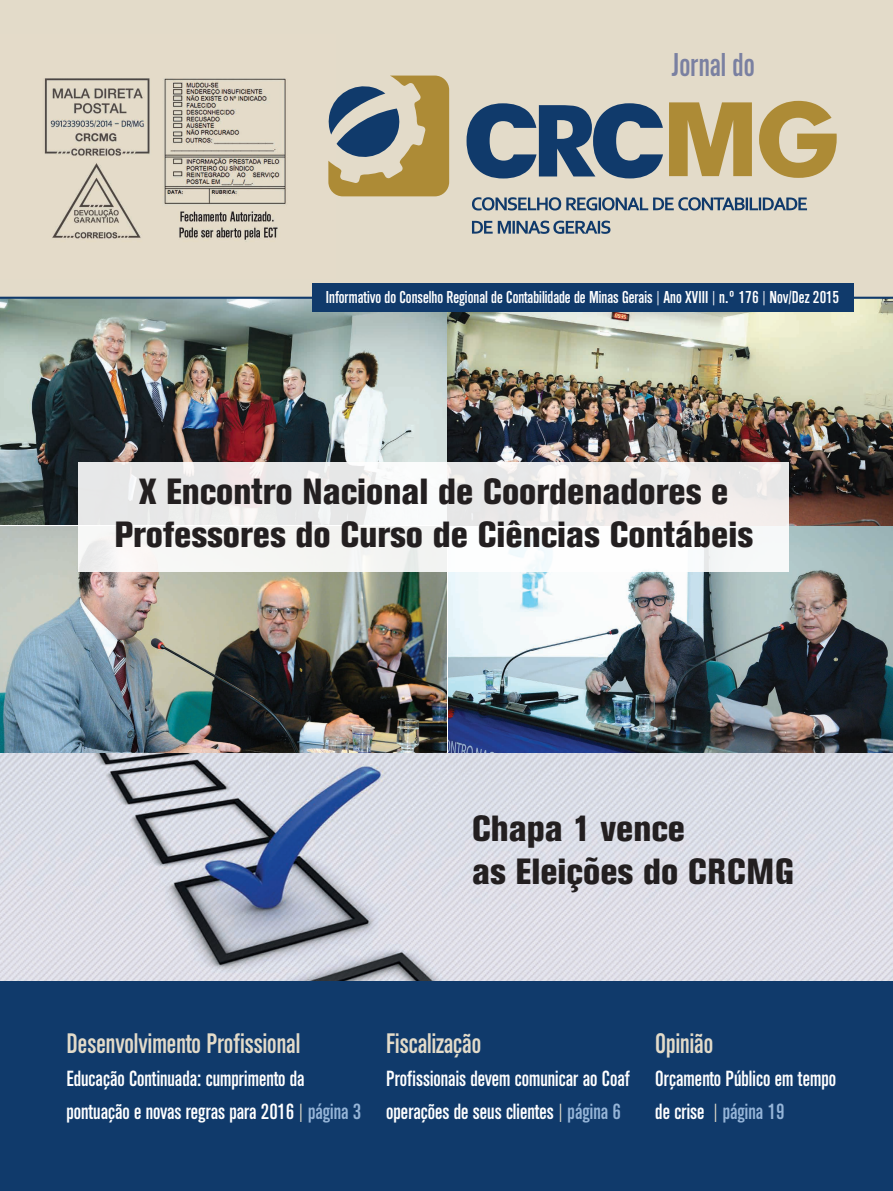
<style>
.page{position:relative;width:893px;height:1191px;background:#fff}
.page>*{position:absolute;margin:0;border:0;box-sizing:border-box;transform-origin:0 0}
.t1{font:800 condensed 36px/43.2px "Akzidenz Grotesk BE";color:#231f20;text-align:center}
.t2{font:31.5px "Cg Alpin Gth No 2";color:#7a80a1}
.t3{font:27px "Cg Alpin Gth No 2";color:#e3dbc9}
.t4{font:21px/33px "Cg Alpin Gth No 2";color:#fff}
.t5{font:16.5px "Cg Alpin Gth No 2";color:#fff}
.s1{color:#e3dbc9}
.s2{color:#96b5d8}
</style>
<div class="page">
<img style="left:446px;top:299px;width:447px;height:227px">
<img style="left:0;top:299px;width:446px;height:225px">
<div style="left:0;top:980px;width:893px;height:211px;background:#103a6b"></div>
<div style="left:0;top:0;width:893px;height:298px;background:#e3dbc9"></div>
<img style="left:44px;top:78px;width:242px;height:162px">
<svg style="left:472px;top:197px;width:335px;height:13px"></svg>
<svg style="left:472px;top:221px;width:138px;height:13px"></svg>
<svg style="left:328px;top:76px;width:121px;height:120px"></svg>
<svg style="left:669px;top:101px;width:168px;height:77px"></svg>
<svg style="left:467px;top:103px;width:196px;height:75px"></svg>
<hr style="left:0;top:297px;width:893px;height:2px;background:#103a6b">
<div style="left:312px;top:284px;width:541px;height:28px;background:#103a6b"></div>
<img style="left:0;top:526px;width:446px;height:227px">
<img style="left:449px;top:526px;width:444px;height:227px">
<div style="left:79px;top:462px;width:710px;height:110px;background:linear-gradient(to right,#efefee,#f4f4f3)"></div>
<img style="left:0;top:753px;width:893px;height:227px">
<h2 class="t2" style="left:672px;top:46px;width:84px">Jornal do</h2>
<p class="t5" style="left:326px;top:287px;width:515px">Informativo do Conselho Regional de Contabilidade de Minas Gerais | Ano XVIII | n.º 176 | Nov/Dez 2015</p>
<h1 class="t1" style="left:114px;top:470px;width:640px">X Encontro Nacional de Coordenadores e<br>Professores do Curso de Ciências Contábeis</h1>
<h1 class="t1" style="left:472px;top:807px;width:323px;text-align:left">Chapa 1 vence<br>as Eleições do CRCMG</h1>
<p class="t3" style="left:66px;top:1027px;width:235px">Desenvolvimento Profissional</p>
<p class="t4" style="left:66px;top:1062px;width:296px">Educação Continuada: cumprimento da pontuação e novas regras para 2016 <span class="s1">|</span> <span class="s2">página 3</span></p>
<p class="t3" style="left:386px;top:1027px;width:96px">Fiscalização</p>
<p class="t4" style="left:386px;top:1062px;width:245px">Profissionais devem comunicar ao Coaf operações de seus clientes <span class="s1">|</span> <span class="s2">página 6</span></p>
<p class="t3" style="left:655px;top:1027px;width:60px">Opinião</p>
<p class="t4" style="left:655px;top:1062px;width:182px">Orçamento Público em tempo de crise <span class="s1">|</span> <span class="s2">página 19</span></p>
</div>
